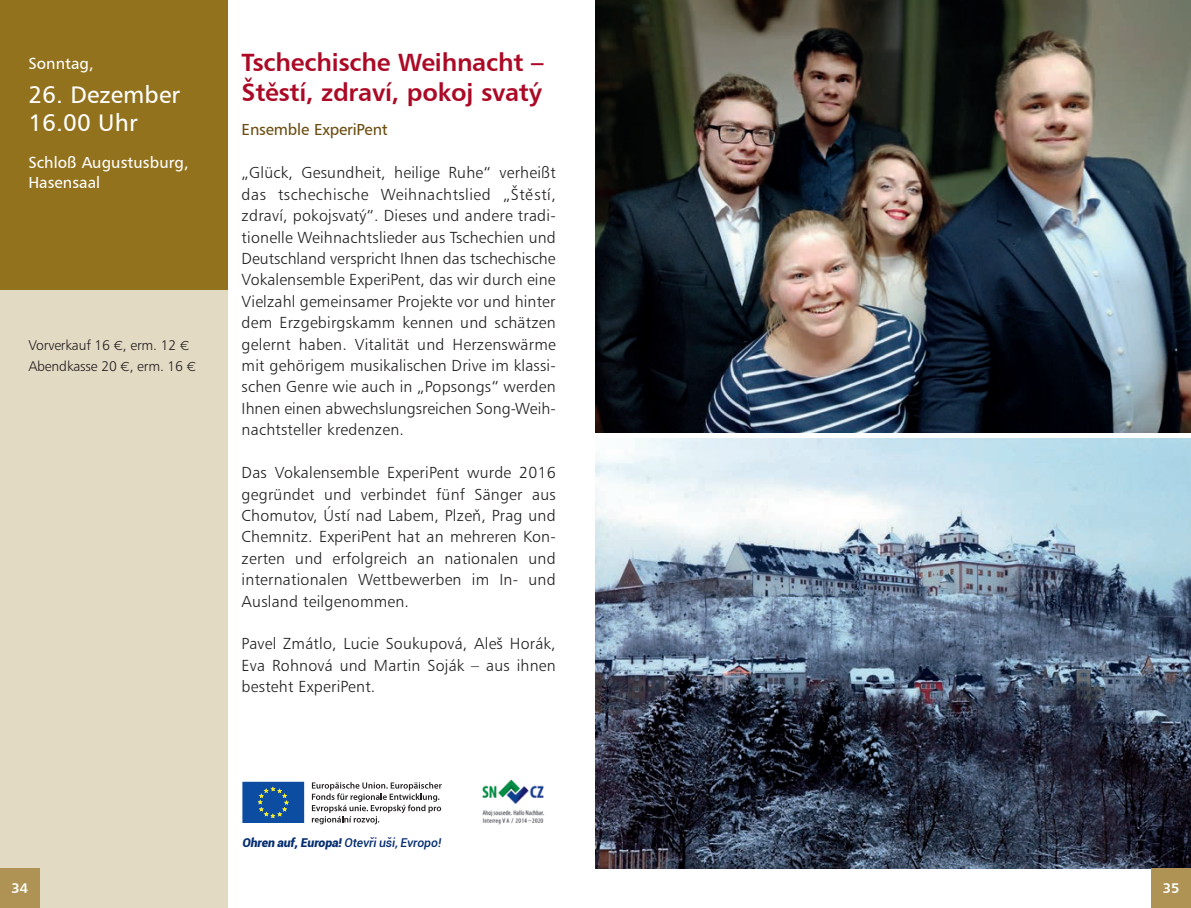
<style>
.page{position:relative;width:1191px;height:908px;background:#fff}
.page>*{position:absolute;margin:0;border:0;box-sizing:border-box;transform-origin:0 0}
.t1{font:25px/30px "Humanist 777 BT Bold B";letter-spacing:-.01em;color:#ab0925}
.t2{font:24px/28px "Humanist 777 BT Roman B";letter-spacing:.005em;color:#fff}
.t3{font:16px/21.4px "Humanist 777 BT Light B";letter-spacing:.015em;color:#231f20;text-align:justify}
.t4{font:16px/20px "Humanist 777 BT Roman B";letter-spacing:.005em;color:#fff}
.t5{font:16px "Humanist 777 BT Roman B";letter-spacing:-.01em;color:#6b4d10}
.t6{font:14px/21.4px "Humanist 777 BT Light B";letter-spacing:-.01em;color:#231f20}
.t7{font:14px "Humanist 777 BT Bold B";color:#fff}
.t8{font:italic 500 12.2px "Roboto";color:#052d6f}
.s1{font-family:"Volte"}
.s2{font-weight:900}
</style>
<div class="page">
<div style="left:0;top:0;width:227px;height:290px;background:#92721d"></div>
<div style="left:0;top:290px;width:227px;height:617px;background:#e3dac3"></div>
<img style="left:595px;top:0;width:596px;height:432px">
<img style="left:595px;top:438px;width:596px;height:429px">
<svg style="left:312px;top:782px;width:130px;height:42px"></svg>
<svg style="left:242px;top:781px;width:62px;height:41px;background:#1f5a9d"></svg>
<img style="left:482px;top:779px;width:63px;height:46px">
<div style="left:1151px;top:867px;width:40px;height:40px;background:#ae9354"></div>
<div style="left:0;top:867px;width:40px;height:40px;background:#ae9354"></div>
<p class="t4" style="left:28px;top:53px;width:67px">Sonntag,</p>
<h2 class="t2" style="left:28px;top:80px;width:153px">26. Dezember<br>16.00 Uhr</h2>
<p class="t4" style="left:28px;top:152px;width:162px">Schloß Augustusburg,<br>Hasensaal</p>
<p class="t6" style="left:28px;top:334px;width:169px">Vorverkauf 16 <span class="s1">€</span>, erm. 12 <span class="s1">€<br></span>Abendkasse 20 <span class="s1">€</span>, erm. 16 <span class="s1">€</span></p>
<h1 class="t1" style="left:242px;top:47px;width:303px">Tschechische Weihnacht –<br>Šteˇstí, zdraví, pokoj svatý</h1>
<p class="t5" style="left:242px;top:120px;width:148px">Ensemble ExperiPent</p>
<p class="t3" style="left:242px;top:162px;width:316px">„Glück, Gesundheit, heilige Ruhe“ verheißt das tschechische Weihnachtslied „Šteˇstí, zdraví, pokojsvatý“. Dieses und andere tradi&shy;tionelle Weihnachtslieder aus Tschechien und Deutschland verspricht Ihnen das tschechische Vokalensemble ExperiPent, das wir durch eine Vielzahl gemeinsamer Projekte vor und hinter dem Erzgebirgskamm kennen und schätzen gelernt haben. Vitalität und Herzenswärme mit gehörigem musikalischen Drive im klassi&shy;schen Genre wie auch in „Popsongs“ werden Ihnen einen abwechslungsreichen Song-Weih&shy;nachtsteller kredenzen.</p>
<p class="t3" style="left:242px;top:461px;width:316px">Das Vokalensemble ExperiPent wurde 2016 gegründet und verbindet fünf Sänger aus Chomutov, Ústí nad Labem, Plzenˇ, Prag und Chemnitz. ExperiPent hat an mehreren Kon&shy;zerten und erfolgreich an nationalen und internationalen Wettbewerben im In- und Ausland teilgenommen.</p>
<p class="t3" style="left:242px;top:632px;width:316px">Pavel Zmátlo, Lucie Soukupová, Aleš Horák, Eva Rohnová und Martin Soják – aus ihnen besteht ExperiPent.</p>
<p class="t8" style="left:242px;top:833px;width:200px"><span class="s2">Ohren auf, Europa!</span> Otevři uši, Evropo!</p>
<p class="t7" style="left:12px;top:879px;width:18px">34</p>
<p class="t7" style="left:1162px;top:879px;width:18px">35</p>
</div>
